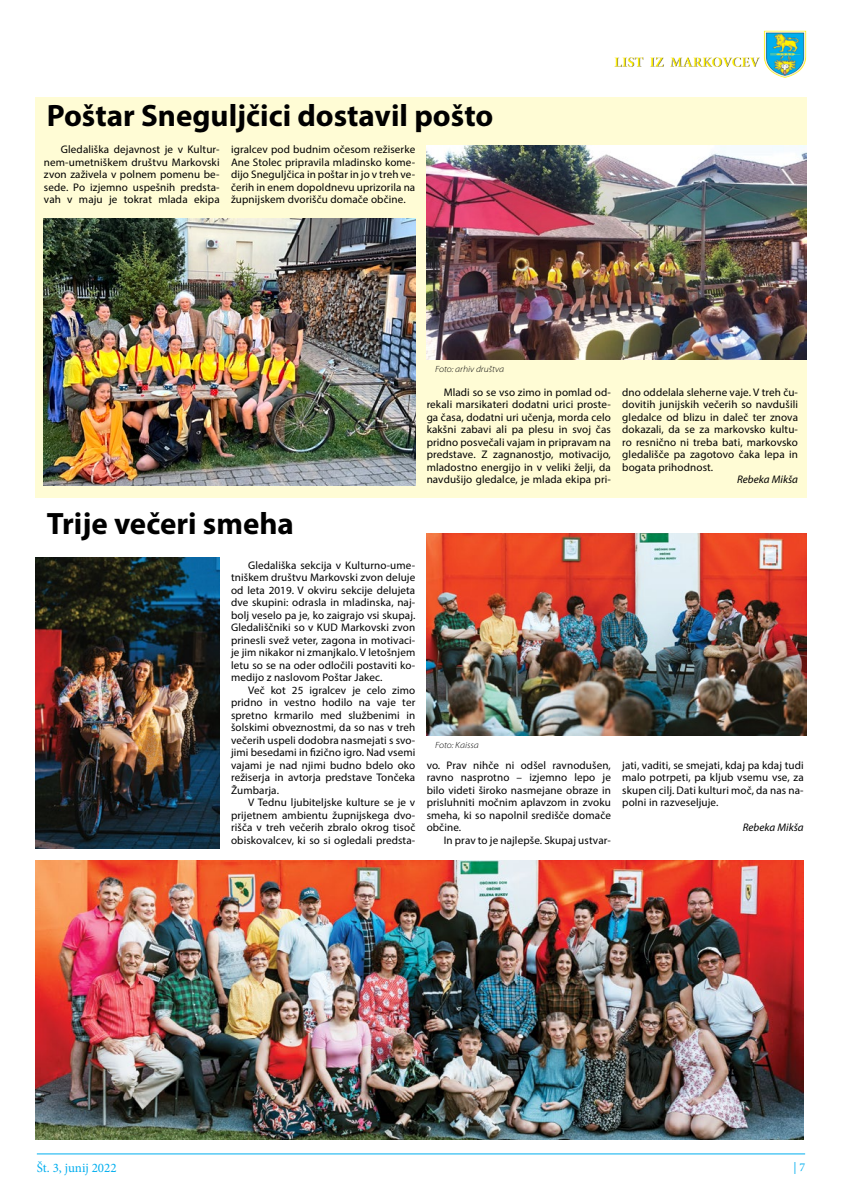
<style>
.page{position:relative;width:842px;height:1191px;background:#fff}
.page>*{position:absolute;margin:0;border:0;box-sizing:border-box;transform-origin:0 0}
.t1{font:700 31px "Myriad Pro";color:#000}
.t2{font:13px "Minion Pro";color:#00aeef}
.t3{font:12px "Minion Pro";color:#00aeef}
.t4{font:11px/12.5px "Myriad Pro";letter-spacing:.01em;color:#000;text-align:justify}
.t5{font:italic 11px "Myriad Pro";color:#000}
.t6{font:italic 300 semi-expanded 9px "Myriad Pro";color:#000}
</style>
<div class="page">
<img style="left:615px;top:57px;width:144px;height:10px">
<img style="left:764px;top:30px;width:42px;height:48px">
<hr style="left:37px;top:1153px;width:768px;height:1px;background:#00aeef">
<div style="left:35px;top:98px;width:771px;height:400px;background:#fffcd5"></div>
<img style="left:427px;top:534px;width:379px;height:201px">
<img style="left:35px;top:557px;width:185px;height:291px">
<img style="left:427px;top:145px;width:379px;height:214px">
<img style="left:44px;top:219px;width:371px;height:266px">
<img style="left:35px;top:860px;width:769px;height:280px">
<h1 class="t1" style="left:47px;top:95px;width:448px">Poštar Sneguljčici dostavil pošto</h1>
<p class="t4" style="left:44px;top:143px;width:177px;text-indent:17px">Gledališka dejavnost je v Kultur&shy;nem-umetniškem društvu Markovski zvon zaživela v polnem pomenu be&shy;sede. Po izjemno uspešnih predsta&shy;vah v maju je tokrat mlada ekipa</p>
<p class="t4" style="left:231px;top:143px;width:186px">igralcev pod budnim očesom režiserke Ane Stolec pripravila mladinsko kome&shy;dijo Sneguljčica in poštar in jo v treh ve&shy;čerih in enem dopoldnevu uprizorila na župnijskem dvorišču domače občine.</p>
<h1 class="t1" style="left:47px;top:503px;width:249px">Trije večeri smeha</h1>
<p class="t4" style="left:231px;top:558px;width:186px;text-indent:17px">Gledališka sekcija v Kulturno-ume&shy;tniškem društvu Markovski zvon deluje od leta 2019. V okviru sekcije delujeta dve skupini: odrasla in mladinska, naj&shy;bolj veselo pa je, ko zaigrajo vsi skupaj.<br>Gledališčniki so v KUD Markovski zvon prinesli svež veter, zagona in motivaci&shy;je jim nikakor ni zmanjkalo. V letošnjem letu so se na oder odločili postaviti ko&shy;medijo z naslovom Poštar Jakec.</p>
<p class="t4" style="left:231px;top:683px;width:186px;text-indent:17px">Več kot 25 igralcev je celo zimo pridno in vestno hodilo na vaje ter spretno krmarilo med službenimi in šolskimi obveznostmi, da so nas v treh večerih uspeli dodobra nasmejati s svo&shy;jimi besedami in fizično igro. Nad vsemi vajami je nad njimi budno bdelo oko režiserja in avtorja predstave Tončeka Žumbarja.</p>
<p class="t4" style="left:231px;top:796px;width:186px;text-indent:17px">V Tednu ljubiteljske kulture se je v prijetnem ambientu župnijskega dvo&shy;rišča v treh večerih zbralo okrog tisoč obiskovalcev, ki so si ogledali predsta-</p>
<p class="t6" style="left:435px;top:363px;width:70px">Foto: arhiv društva</p>
<p class="t4" style="left:427px;top:386px;width:186px;text-indent:17px">Mladi so se vso zimo in pomlad od&shy;rekali marsikateri dodatni urici proste&shy;ga časa, dodatni uri učenja, morda celo kakšni zabavi ali pa plesu in svoj čas pridno posvečali vajam in pripravam na predstave. Z zagnanostjo, motivacijo, mladostno energijo in v veliki želji, da navdušijo gledalce, je mlada ekipa pri-</p>
<p class="t4" style="left:622px;top:386px;width:177px">dno oddelala sleherne vaje. V treh ču&shy;dovitih junijskih večerih so navdušili gledalce od blizu in daleč ter znova dokazali, da se za markovsko kultu&shy;ro resnično ni treba bati, markovsko gledališče pa zagotovo čaka lepa in bogata prihodnost.</p>
<p class="t5" style="left:737px;top:472px;width:63px">Rebeka Mikša</p>
<p class="t6" style="left:435px;top:739px;width:45px">Foto: Kaissa</p>
<p class="t4" style="left:427px;top:758px;width:186px">vo. Prav nihče ni odšel ravnodušen, ravno nasprotno – izjemno lepo je bilo videti široko nasmejane obraze in prisluhniti močnim aplavzom in zvoku smeha, ki so napolnil središče domače občine.</p>
<p class="t4" style="left:444px;top:833px;width:169px">In prav to je najlepše. Skupaj ustvar-</p>
<p class="t4" style="left:622px;top:758px;width:183px">jati, vaditi, se smejati, kdaj pa kdaj tudi malo potrpeti, pa kljub vsemu vse, za skupen cilj. Dati kulturi moč, da nas na&shy;polni in razveseljuje.</p>
<p class="t5" style="left:743px;top:820px;width:63px">Rebeka Mikša</p>
<p class="t2" style="left:37px;top:1159px;width:81px">Št. 3, junij 2022</p>
<p class="t3" style="left:793px;top:1159px;width:13px">| 7</p>
</div>
